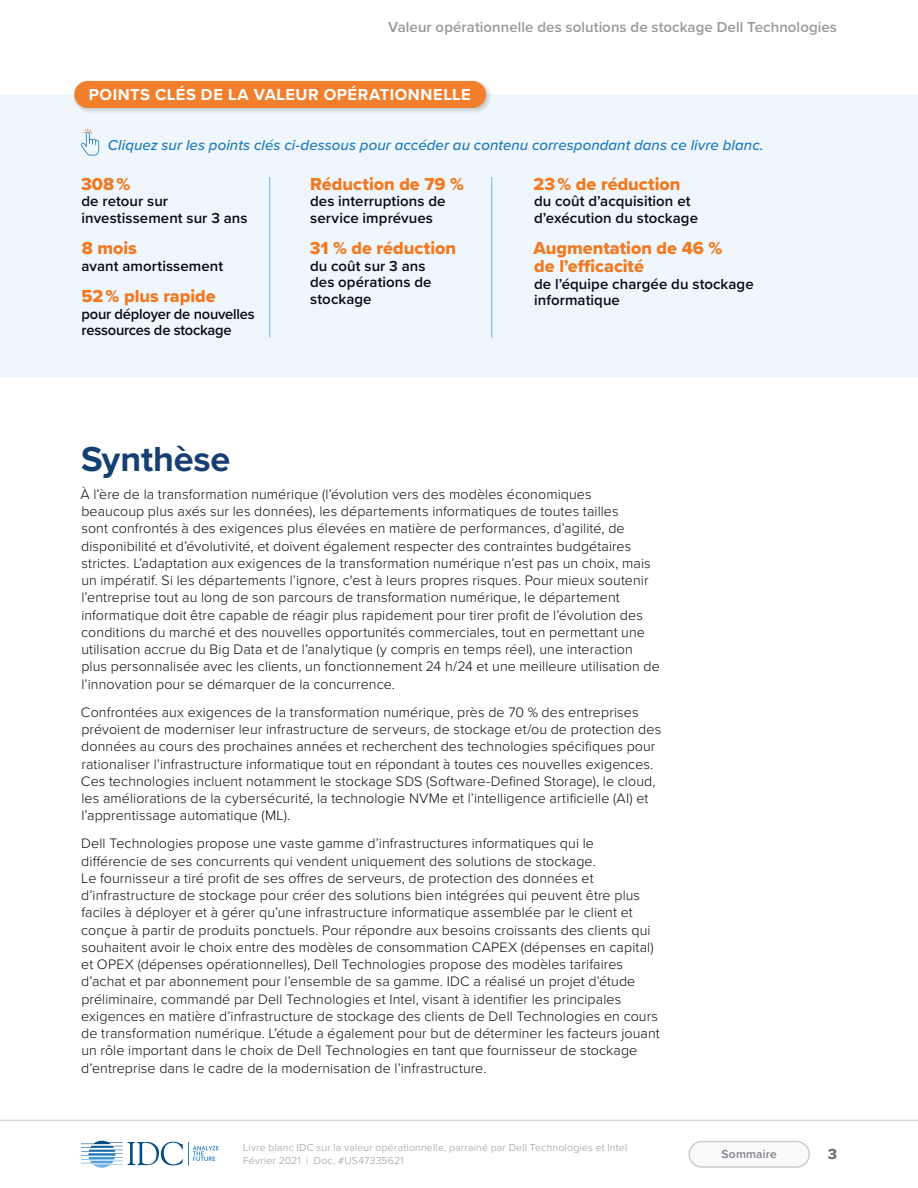
<style>
.page{position:relative;width:918px;height:1188px;background:#fff}
.page>*{position:absolute;margin:0;border:0;box-sizing:border-box;transform-origin:0 0}
.t1{font:700 36px "Proxima Nova";letter-spacing:-.005em;color:#153f72}
.t2{font:18px/18px "Proxima Nova Extrabld";color:#f37921}
.t3{font:700 16.5px "Proxima Nova";letter-spacing:.03em;color:#fff}
.t4{font:600 15px/16.5px "Proxima Nova";letter-spacing:.005em;color:#0b0a10}
.t5{font:italic 500 15px "Proxima Nova";letter-spacing:.005em;color:#1d79bd}
.t6{font:600 15px "Proxima Nova";letter-spacing:.005em;color:#98999b}
.t7{font:600 15px/16.5px "Proxima Nova";letter-spacing:-.015em;color:#0b0a10}
.t8{font:700 15px "Proxima Nova";color:#231f20}
.t9{font:300 14.25px/17.2px "Proxima Nova";letter-spacing:.005em;color:#0b0a10}
.t10{font:600 12px "Proxima Nova";letter-spacing:.015em;color:#808188}
.t11{font:300 10.5px/13.5px "Proxima Nova";letter-spacing:.02em;color:#98999b}
</style>
<div class="page">
<svg style="left:81px;top:1141px;width:138px;height:27px"></svg>
<hr style="left:0;top:1120px;width:918px;height:1px;background:#cbcbcb">
<div style="left:689px;top:1142px;width:120px;height:25px;background:#f9fafa;border-radius:13px"></div>
<div style="left:688px;top:1141px;width:122px;height:27px;border:2px solid #cbcbcb;border-radius:13px"></div>
<div style="left:0;top:94px;width:918px;height:284px;background:#eff7fc"></div>
<div style="left:72px;top:78px;width:421px;height:37px;background:#231f20;opacity:.25"></div>
<div style="left:74px;top:81px;width:412px;height:27px;background:#f27f2c;border-radius:14px"></div>
<svg style="left:81px;top:129px;width:18px;height:27px"></svg>
<hr style="left:270px;top:177px;width:1px;height:161px;background:#71b3e2">
<hr style="left:492px;top:177px;width:1px;height:161px;background:#71b3e2">
<p class="t6" style="left:388px;top:16px;width:450px">Valeur opérationnelle des solutions de stockage Dell Technologies</p>
<p class="t3" style="left:89px;top:82px;width:383px">POINTS CLÉS DE LA VALEUR OPÉRATIONNELLE</p>
<p class="t5" style="left:108px;top:134px;width:657px">Cliquez sur les points clés ci-dessous pour accéder au contenu correspondant dans ce livre blanc.</p>
<p class="t2" style="left:81px;top:174px;width:51px">308 %</p>
<p class="t4" style="left:82px;top:193px;width:168px">de retour sur investissement sur 3 ans</p>
<p class="t2" style="left:82px;top:239px;width:57px">8 mois</p>
<p class="t4" style="left:82px;top:257px;width:143px">avant amortissement</p>
<p class="t2" style="left:81px;top:287px;width:136px">52 % plus rapide</p>
<p class="t7" style="left:82px;top:305px;width:175px">pour déployer de nouvelles ressources de stockage</p>
<p class="t2" style="left:310px;top:174px;width:155px">Réduction de 79 %</p>
<p class="t4" style="left:310px;top:193px;width:137px">des interruptions de service imprévues</p>
<p class="t2" style="left:310px;top:239px;width:148px">31 % de réduction</p>
<p class="t4" style="left:310px;top:257px;width:123px">du coût sur 3 ans des opérations de stockage</p>
<p class="t2" style="left:533px;top:174px;width:149px">23 % de réduction</p>
<p class="t4" style="left:534px;top:193px;width:166px">du coût d’acquisition et d’exécution du stockage</p>
<p class="t2" style="left:533px;top:239px;width:190px">Augmentation de 46 % de l’efficacité</p>
<p class="t4" style="left:534px;top:275px;width:221px">de l’équipe chargée du stockage informatique</p>
<p class="t1" style="left:81px;top:432px;width:151px">Synthèse</p>
<p class="t9" style="left:80px;top:485px;width:581px">À l’ère de la transformation numérique (l’évolution vers des modèles économiques<br>beaucoup plus axés sur les données), les départements informatiques de toutes tailles<br>sont confrontés à des exigences plus élevées en matière de performances, d’agilité, de disponibilité et d’évolutivité, et doivent également respecter des contraintes budgétaires strictes. L’adaptation aux exigences de la transformation numérique n’est pas un choix, mais un impératif. Si les départements l’ignore, c'est à leurs propres risques. Pour mieux soutenir l’entreprise tout au long de son parcours de transformation numérique, le département informatique doit être capable de réagir plus rapidement pour tirer profit de l’évolution des conditions du marché et des nouvelles opportunités commerciales, tout en permettant une utilisation accrue du Big Data et de l’analytique (y compris en temps réel), une interaction plus personnalisée avec les clients, un fonctionnement 24 h/24 et une meilleure utilisation de l’innovation pour se démarquer de la concurrence.</p>
<p class="t9" style="left:81px;top:703px;width:582px">Confrontées aux exigences de la transformation numérique, près de 70 % des entreprises prévoient de moderniser leur infrastructure de serveurs, de stockage et/ou de protection des données au cours des prochaines années et recherchent des technologies spécifiques pour rationaliser l’infrastructure informatique tout en répondant à toutes ces nouvelles exigences.<br>Ces technologies incluent notamment le stockage SDS (Software-Defined Storage), le cloud, les améliorations de la cybersécurité, la technologie NVMe et l’intelligence artificielle (AI) et l’apprentissage automatique (ML).</p>
<p class="t9" style="left:81px;top:834px;width:580px">Dell Technologies propose une vaste gamme d’infrastructures informatiques qui le différencie de ses concurrents qui vendent uniquement des solutions de stockage.<br>Le fournisseur a tiré profit de ses offres de serveurs, de protection des données et d’infrastructure de stockage pour créer des solutions bien intégrées qui peuvent être plus faciles à déployer et à gérer qu’une infrastructure informatique assemblée par le client et conçue à partir de produits ponctuels. Pour répondre aux besoins croissants des clients qui souhaitent avoir le choix entre des modèles de consommation CAPEX (dépenses en capital) et OPEX (dépenses opérationnelles), Dell Technologies propose des modèles tarifaires d’achat et par abonnement pour l’ensemble de sa gamme. IDC a réalisé un projet d’étude préliminaire, commandé par Dell Technologies et Intel, visant à identifier les principales exigences en matière d’infrastructure de stockage des clients de Dell Technologies en cours de transformation numérique. L’étude a également pour but de déterminer les facteurs jouant un rôle important dans le choix de Dell Technologies en tant que fournisseur de stockage d’entreprise dans le cadre de la modernisation de l’infrastructure.</p>
<p class="t11" style="left:243px;top:1140px;width:386px">Livre blanc IDC sur la valeur opérationnelle, parrainé par Dell Technologies et Intel<br>Février 2021 | Doc. #US47335621</p>
<p class="t10" style="left:722px;top:1145px;width:57px">Sommaire</p>
<p class="t8" style="left:828px;top:1142px;width:10px">3</p>
</div>
